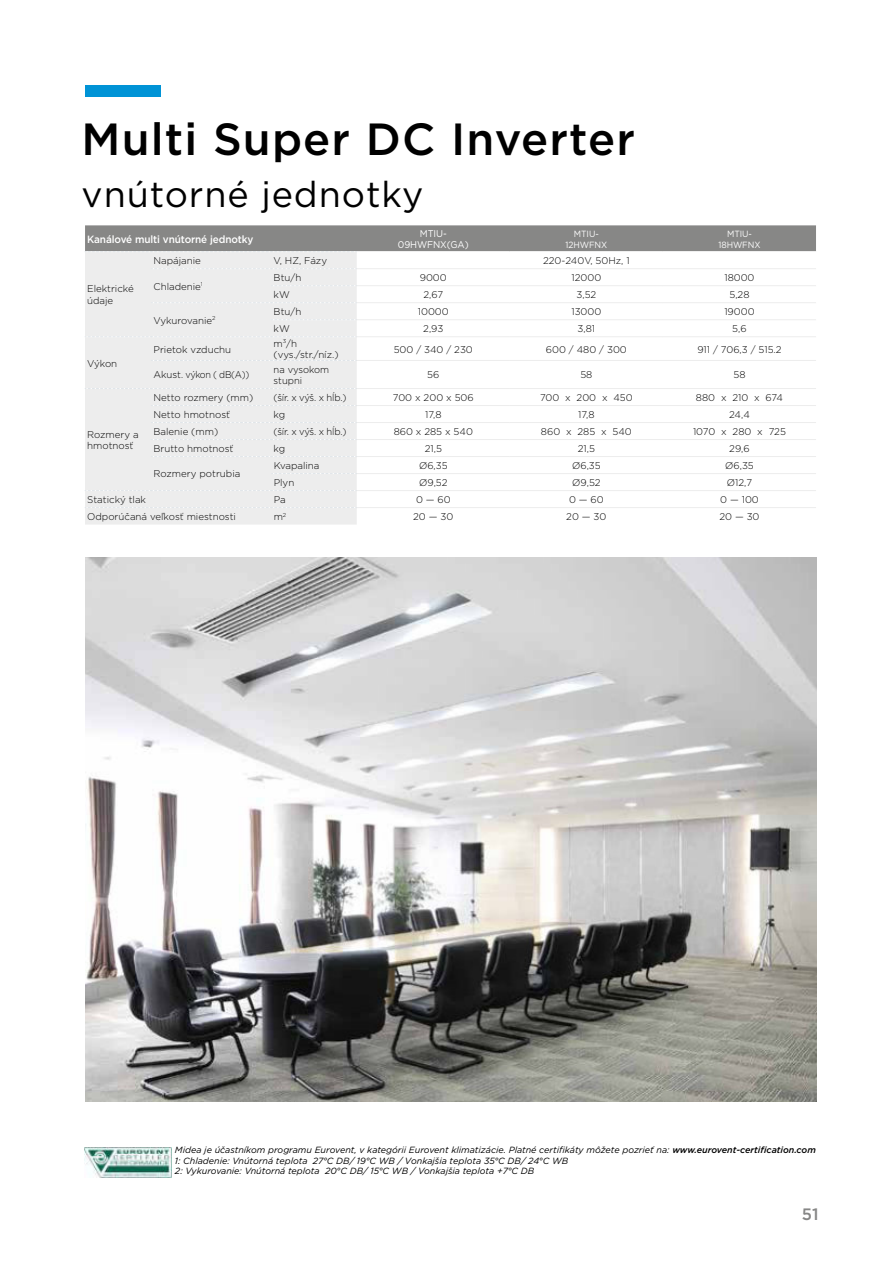
<style>
.page{position:relative;width:893px;height:1263px;background:#fff}
.page>*{position:absolute;margin:0;border:0;box-sizing:border-box;transform-origin:0 0}
.t1{font:500 45px "Gotham";letter-spacing:.025em;color:#000}
.t2{font:36px "Gotham";letter-spacing:.025em;color:#000}
.t3{font:500 16.5px "Gotham";color:#878786}
.t4{font:500 10.5px "Gotham";letter-spacing:-.01em;color:#fff;scale:.95 1}
.t5{font:300 9.75px/11.7px "Gotham";color:#000}
.t6{font:300 9.75px "Gotham";letter-spacing:-.02em;color:#000}
.t7{font:300 9.75px "Gotham";letter-spacing:-.03em;color:#000}
.t8{font:9.75px/11.7px "Gotham";letter-spacing:-.01em;color:#fff;text-align:center;scale:.94 1}
.t9{font:italic 9px/10.8px "Gotham";color:#000}
.t10{font:9px/10.8px "Gotham";letter-spacing:-.01em;color:#fff;text-align:center;scale:.94 1}
.s1{font-weight:500}
</style>
<div class="page">
<img style="left:85px;top:557px;width:731px;height:544px">
<div style="left:85px;top:85px;width:75px;height:12px;background:#0093d6"></div>
<div style="left:85px;top:252px;width:272px;height:273px;background:#ededed"></div>
<svg style="left:85px;top:490px;width:272px;height:1px"></svg>
<svg style="left:85px;top:507px;width:272px;height:1px"></svg>
<svg style="left:271px;top:285px;width:86px;height:1px"></svg>
<svg style="left:151px;top:302px;width:206px;height:1px"></svg>
<svg style="left:271px;top:319px;width:86px;height:1px"></svg>
<svg style="left:85px;top:336px;width:272px;height:1px"></svg>
<svg style="left:271px;top:473px;width:86px;height:1px"></svg>
<div style="left:85px;top:225px;width:731px;height:27px;background:#878786"></div>
<svg style="left:151px;top:268px;width:206px;height:1px"></svg>
<svg style="left:85px;top:388px;width:272px;height:1px"></svg>
<svg style="left:151px;top:405px;width:206px;height:1px"></svg>
<svg style="left:151px;top:422px;width:206px;height:1px"></svg>
<svg style="left:151px;top:439px;width:206px;height:1px"></svg>
<svg style="left:151px;top:456px;width:206px;height:1px"></svg>
<svg style="left:151px;top:360px;width:206px;height:1px"></svg>
<hr style="left:357px;top:251px;width:153px;height:1px;background:#fff">
<hr style="left:510px;top:251px;width:153px;height:1px;background:#fff">
<hr style="left:663px;top:251px;width:153px;height:1px;background:#fff">
<hr style="left:357px;top:268px;width:153px;height:1px;background:#ededed">
<hr style="left:510px;top:268px;width:153px;height:1px;background:#ededed">
<hr style="left:663px;top:268px;width:153px;height:1px;background:#ededed">
<hr style="left:357px;top:285px;width:153px;height:1px;background:#ededed">
<hr style="left:510px;top:285px;width:153px;height:1px;background:#ededed">
<hr style="left:663px;top:285px;width:153px;height:1px;background:#ededed">
<hr style="left:357px;top:302px;width:153px;height:1px;background:#ededed">
<hr style="left:510px;top:302px;width:153px;height:1px;background:#ededed">
<hr style="left:663px;top:302px;width:153px;height:1px;background:#ededed">
<hr style="left:357px;top:319px;width:153px;height:1px;background:#ededed">
<hr style="left:510px;top:319px;width:153px;height:1px;background:#ededed">
<hr style="left:663px;top:319px;width:153px;height:1px;background:#ededed">
<hr style="left:357px;top:336px;width:153px;height:1px;background:#ededed">
<hr style="left:510px;top:336px;width:153px;height:1px;background:#ededed">
<hr style="left:663px;top:336px;width:153px;height:1px;background:#ededed">
<hr style="left:357px;top:360px;width:153px;height:1px;background:#ededed">
<hr style="left:510px;top:360px;width:153px;height:1px;background:#ededed">
<hr style="left:663px;top:360px;width:153px;height:1px;background:#ededed">
<hr style="left:357px;top:388px;width:153px;height:1px;background:#ededed">
<hr style="left:510px;top:388px;width:153px;height:1px;background:#ededed">
<hr style="left:663px;top:388px;width:153px;height:1px;background:#ededed">
<hr style="left:357px;top:405px;width:153px;height:1px;background:#ededed">
<hr style="left:510px;top:405px;width:153px;height:1px;background:#ededed">
<hr style="left:663px;top:405px;width:153px;height:1px;background:#ededed">
<hr style="left:357px;top:422px;width:153px;height:1px;background:#ededed">
<hr style="left:510px;top:422px;width:153px;height:1px;background:#ededed">
<hr style="left:663px;top:422px;width:153px;height:1px;background:#ededed">
<hr style="left:357px;top:439px;width:153px;height:1px;background:#ededed">
<hr style="left:510px;top:439px;width:153px;height:1px;background:#ededed">
<hr style="left:663px;top:439px;width:153px;height:1px;background:#ededed">
<hr style="left:357px;top:456px;width:153px;height:1px;background:#ededed">
<hr style="left:510px;top:456px;width:153px;height:1px;background:#ededed">
<hr style="left:663px;top:456px;width:153px;height:1px;background:#ededed">
<hr style="left:357px;top:473px;width:153px;height:1px;background:#ededed">
<hr style="left:510px;top:473px;width:153px;height:1px;background:#ededed">
<hr style="left:663px;top:473px;width:153px;height:1px;background:#ededed">
<hr style="left:357px;top:490px;width:153px;height:1px;background:#ededed">
<hr style="left:510px;top:490px;width:153px;height:1px;background:#ededed">
<hr style="left:663px;top:490px;width:153px;height:1px;background:#ededed">
<hr style="left:357px;top:507px;width:153px;height:1px;background:#ededed">
<hr style="left:510px;top:507px;width:153px;height:1px;background:#ededed">
<hr style="left:663px;top:507px;width:153px;height:1px;background:#ededed">
<img style="left:85px;top:1147px;width:87px;height:31px">
<h1 class="t1" style="left:82px;top:114px;width:555px">Multi Super DC Inverter</h1>
<h2 class="t2" style="left:82px;top:175px;width:343px">vnútorné jednotky</h2>
<p class="t4" style="left:87px;top:233px;width:177px">Kanálové multi vnútorné jednotky</p>
<p class="t8" style="left:398px;top:227px;width:77px">MTIU-<br>09HWFNX(GA)</p>
<p class="t10" style="left:565px;top:228px;width:46px">MTIU-<br>12HWFNX</p>
<p class="t10" style="left:718px;top:228px;width:46px">MTIU-<br>18HWFNX</p>
<p class="t5" style="left:87px;top:283px;width:48px">Elektrické údaje</p>
<p class="t5" style="left:153px;top:255px;width:49px">Napájanie</p>
<p class="t5" style="left:274px;top:255px;width:55px">V, HZ, Fázy</p>
<p class="t5" style="left:543px;top:255px;width:88px">220-240V, 50Hz, 1</p>
<p class="t5" style="left:153px;top:280px;width:51px">Chladenie<sup>1</sup></p>
<p class="t5" style="left:274px;top:272px;width:29px">Btu/h</p>
<p class="t5" style="left:420px;top:272px;width:29px">9000</p>
<p class="t5" style="left:571px;top:272px;width:31px">12000</p>
<p class="t5" style="left:724px;top:272px;width:32px">18000</p>
<p class="t5" style="left:274px;top:289px;width:18px">kW</p>
<p class="t5" style="left:423px;top:289px;width:21px">2,67</p>
<p class="t5" style="left:576px;top:289px;width:21px">3,52</p>
<p class="t5" style="left:729px;top:289px;width:22px">5,28</p>
<p class="t5" style="left:274px;top:306px;width:29px">Btu/h</p>
<p class="t5" style="left:418px;top:306px;width:32px">10000</p>
<p class="t5" style="left:571px;top:306px;width:31px">13000</p>
<p class="t5" style="left:724px;top:306px;width:32px">19000</p>
<p class="t5" style="left:274px;top:323px;width:18px">kW</p>
<p class="t5" style="left:423px;top:323px;width:22px">2,93</p>
<p class="t5" style="left:578px;top:323px;width:19px">3,81</p>
<p class="t5" style="left:732px;top:323px;width:16px">5,6</p>
<p class="t5" style="left:154px;top:314px;width:64px">Vykurovanie<sup>2</sup></p>
<p class="t5" style="left:87px;top:357px;width:32px">Výkon</p>
<p class="t5" style="left:87px;top:428px;width:53px">Rozmery a hmotnosť</p>
<p class="t5" style="left:154px;top:343px;width:79px">Prietok vzduchu</p>
<p class="t5" style="left:274px;top:337px;width:66px">m<sup>3</sup>/h (vys./str./níz.)</p>
<p class="t5" style="left:394px;top:343px;width:81px">500 / 340 / 230</p>
<p class="t5" style="left:546px;top:343px;width:82px">600 / 480 / 300</p>
<p class="t5" style="left:697px;top:343px;width:86px">911 / 706,3 / 515.2</p>
<p class="t7" style="left:153px;top:370px;width:97px">Akust. výkon ( dB(A))</p>
<p class="t5" style="left:274px;top:363px;width:57px">na vysokom stupni</p>
<p class="t5" style="left:427px;top:369px;width:14px">56</p>
<p class="t5" style="left:580px;top:369px;width:14px">58</p>
<p class="t5" style="left:733px;top:369px;width:14px">58</p>
<p class="t5" style="left:154px;top:392px;width:101px">Netto rozmery (mm)</p>
<p class="t6" style="left:274px;top:392px;width:74px">(šír. x výš. x hĺb.)</p>
<p class="t5" style="left:393px;top:392px;width:82px">700 x 200 x 506</p>
<p class="t5" style="left:540px;top:392px;width:94px">700 x 200 x 450</p>
<p class="t5" style="left:696px;top:392px;width:89px">880 x 210 x 674</p>
<p class="t5" style="left:153px;top:409px;width:78px">Netto hmotnosť</p>
<p class="t5" style="left:274px;top:409px;width:13px">kg</p>
<p class="t5" style="left:425px;top:409px;width:18px">17,8</p>
<p class="t5" style="left:578px;top:409px;width:18px">17,8</p>
<p class="t5" style="left:729px;top:409px;width:22px">24,4</p>
<p class="t5" style="left:154px;top:426px;width:66px">Balenie (mm)</p>
<p class="t6" style="left:274px;top:426px;width:74px">(šír. x výš. x hĺb.)</p>
<p class="t5" style="left:394px;top:426px;width:81px">860 x 285 x 540</p>
<p class="t5" style="left:541px;top:426px;width:92px">860 x 285 x 540</p>
<p class="t5" style="left:693px;top:426px;width:94px">1070 x 280 x 725</p>
<p class="t5" style="left:153px;top:443px;width:81px">Brutto hmotnosť</p>
<p class="t5" style="left:274px;top:443px;width:13px">kg</p>
<p class="t5" style="left:425px;top:443px;width:19px">21,5</p>
<p class="t5" style="left:578px;top:443px;width:19px">21,5</p>
<p class="t5" style="left:729px;top:443px;width:22px">29,6</p>
<p class="t5" style="left:154px;top:468px;width:88px">Rozmery potrubia</p>
<p class="t5" style="left:274px;top:460px;width:47px">Kvapalina</p>
<p class="t5" style="left:419px;top:460px;width:30px">Ø6,35</p>
<p class="t5" style="left:572px;top:460px;width:30px">Ø6,35</p>
<p class="t5" style="left:725px;top:460px;width:30px">Ø6,35</p>
<p class="t5" style="left:274px;top:477px;width:22px">Plyn</p>
<p class="t5" style="left:419px;top:477px;width:30px">Ø9,52</p>
<p class="t5" style="left:572px;top:477px;width:30px">Ø9,52</p>
<p class="t5" style="left:727px;top:477px;width:27px">Ø12,7</p>
<p class="t5" style="left:87px;top:494px;width:60px">Statický tlak</p>
<p class="t5" style="left:274px;top:494px;width:14px">Pa</p>
<p class="t5" style="left:416px;top:494px;width:36px">0 — 60</p>
<p class="t5" style="left:569px;top:494px;width:36px">0 — 60</p>
<p class="t5" style="left:720px;top:494px;width:40px">0 — 100</p>
<p class="t5" style="left:87px;top:511px;width:150px">Odporúčaná veľkosť miestnosti</p>
<p class="t5" style="left:274px;top:511px;width:14px">m<sup>2</sup></p>
<p class="t5" style="left:413px;top:511px;width:42px">20 — 30</p>
<p class="t5" style="left:566px;top:511px;width:42px">20 — 30</p>
<p class="t5" style="left:719px;top:511px;width:42px">20 — 30</p>
<p class="t9" style="left:175px;top:1144px;width:642px">Midea je účastníkom programu Eurovent, v kategórii Eurovent klimatizácie. Platné certifikáty môžete pozrieť na: <span class="s1">www.eurovent-certification.com<br></span>1: Chladenie: Vnútorná teplota 27°C DB/ 19°C WB / Vonkajšia teplota 35°C DB/ 24°C WB<br>2: Vykurovanie: Vnútorná teplota 20°C DB/ 15°C WB / Vonkajšia teplota +7°C DB</p>
<h3 class="t3" style="left:802px;top:1204px;width:18px">51</h3>
</div>
